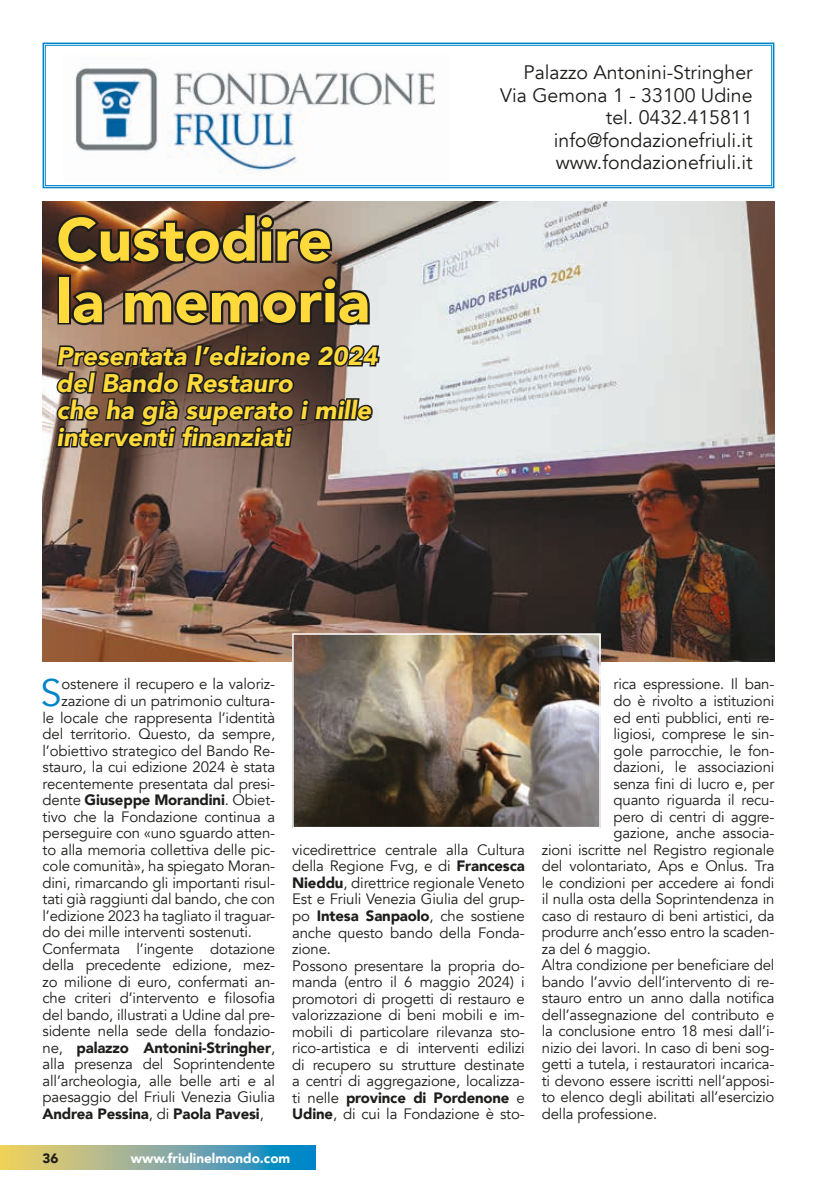
<style>
.page{position:relative;width:817px;height:1200px;background:#fff}
.page>*{position:absolute;margin:0;border:0;box-sizing:border-box;transform-origin:0 0}
.t1{font:900 60px/61.5px "Avenir";color:#ffda3a}
.t2{font:38.25px "Avenir";color:#0084c9}
.t3{font:italic 900 25.5px/27px "Avenir";color:#ffda3a}
.t4{font:19.5px/22.5px "Avenir";color:#1d1d1b;text-align:right}
.t5{font:15px/16.5px "Avenir";letter-spacing:-.01em;color:#1d1d1b}
.t6{font:900 15px "Avenir";letter-spacing:-.01em;color:#1d1d1b}
.t7{font:900 13.5px "Avenir";color:#fff}
.t8{font:900 13.5px "Avenir";color:#1d1d1b}
.s1{font-weight:400}
.s2{font-weight:900}
</style>
<div class="page">
<svg style="left:0;top:1145px;width:316px;height:24px;background:#81ab9c"></svg>
<img style="left:43px;top:201px;width:731px;height:460px">
<svg style="left:42px;top:42px;width:733px;height:147px"></svg>
<div style="left:45px;top:45px;width:726px;height:141px;border:1px solid #0084c9"></div>
<img style="left:64px;top:54px;width:386px;height:127px">
<svg style="left:53px;top:211px;width:282px;height:56px;background:#5a4437"></svg>
<svg style="left:54px;top:273px;width:327px;height:217px;background:#69574d"></svg>
<img style="left:295px;top:636px;width:302px;height:189px">
<div style="left:292px;top:633px;width:308px;height:195px;border:2px solid #fff"></div>
<h1 class="t1" style="left:56px;top:207px;width:315px">Custodire la memoria</h1>
<h3 class="t3" style="left:56px;top:342px;width:323px">Presentata l’edizione 2024 del Bando Restauro<br>che ha già superato i mille interventi finanziati</h3>
<h3 class="t4" style="left:500px;top:61px;width:254px">Palazzo Antonini-Stringher<br>Via Gemona 1 - 33100 Udine tel. 0432.415811 info@fondazionefriuli.it www.fondazionefriuli.it</h3>
<h2 class="t2" style="left:41px;top:669px;width:23px">S</h2>
<p class="t5" style="left:61px;top:676px;width:215px">ostenere il recupero e la valoriz-</p>
<p class="t5" style="left:61px;top:692px;width:215px">zazione di un patrimonio cultura-</p>
<p class="t5" style="left:43px;top:709px;width:234px">le locale che rappresenta l’identità</p>
<p class="t5" style="left:43px;top:725px;width:234px">del territorio. Questo, da sempre,</p>
<p class="t5" style="left:43px;top:742px;width:234px">l’obiettivo strategico del Bando Re-</p>
<p class="t5" style="left:43px;top:758px;width:234px">stauro, la cui edizione 2024 è stata</p>
<p class="t5" style="left:43px;top:775px;width:234px">recentemente presentata dal presi-</p>
<p class="t6" style="left:43px;top:786px;width:234px"><span class="s1">dente</span> Giuseppe Morandini<span class="s1">. Obiet-</span></p>
<p class="t5" style="left:43px;top:808px;width:234px">tivo che la Fondazione continua a</p>
<p class="t5" style="left:43px;top:824px;width:234px">perseguire con «uno sguardo atten-</p>
<p class="t5" style="left:43px;top:841px;width:234px">to alla memoria collettiva delle pic-</p>
<p class="t5" style="left:43px;top:857px;width:234px">cole comunità», ha spiegato Moran-</p>
<p class="t5" style="left:43px;top:874px;width:234px">dini, rimarcando gli importanti risul-</p>
<p class="t5" style="left:43px;top:890px;width:234px">tati già raggiunti dal bando, che con</p>
<p class="t5" style="left:43px;top:907px;width:234px">l’edizione 2023 ha tagliato il traguar-</p>
<p class="t5" style="left:43px;top:923px;width:211px">do dei mille interventi sostenuti.</p>
<p class="t5" style="left:43px;top:940px;width:234px">Confermata l’ingente dotazione</p>
<p class="t5" style="left:43px;top:956px;width:234px">della precedente edizione, mez-</p>
<p class="t5" style="left:43px;top:973px;width:234px">zo milione di euro, confermati an-</p>
<p class="t5" style="left:43px;top:989px;width:234px">che criteri d’intervento e filosofia</p>
<p class="t5" style="left:43px;top:1006px;width:234px">del bando, illustrati a Udine dal pre-</p>
<p class="t5" style="left:43px;top:1022px;width:234px">sidente nella sede della fondazio-</p>
<p class="t6" style="left:43px;top:1034px;width:234px"><span class="s1">ne,</span> palazzo Antonini-Stringher<span class="s1">,</span></p>
<p class="t5" style="left:43px;top:1055px;width:234px">alla presenza del Soprintendente</p>
<p class="t5" style="left:43px;top:1072px;width:234px">all’archeologia, alle belle arti e al</p>
<p class="t5" style="left:43px;top:1088px;width:234px">paesaggio del Friuli Venezia Giulia</p>
<p class="t6" style="left:43px;top:1100px;width:223px">Andrea Pessina<span class="s1">, di</span> Paola Pavesi<span class="s1">,</span></p>
<p class="t5" style="left:292px;top:841px;width:234px">vicedirettrice centrale alla Cultura della Regione Fvg, e di <span class="s2">Francesca Nieddu</span>, direttrice regionale Veneto Est e Friuli Venezia Giulia del grup&shy;po <span class="s2">Intesa Sanpaolo</span>, che sostiene anche questo bando della Fonda&shy;zione.<br>Possono presentare la propria do&shy;manda (entro il 6 maggio 2024) i promotori di progetti di restauro e valorizzazione di beni mobili e im&shy;mobili di particolare rilevanza sto&shy;rico-artistica e di interventi edilizi di recupero su strutture destinate a centri di aggregazione, localizza&shy;ti nelle <span class="s2">province di Pordenone</span> e <span class="s2">Udine</span>, di cui la Fondazione è sto-</p>
<p class="t8" style="left:43px;top:1146px;width:17px">36</p>
<p class="t7" style="left:131px;top:1146px;width:161px">www.friulinelmondo.com</p>
<p class="t5" style="left:613px;top:676px;width:162px">rica espressione. Il ban-</p>
<p class="t5" style="left:613px;top:692px;width:162px">do è rivolto a istituzioni</p>
<p class="t5" style="left:613px;top:709px;width:162px">ed enti pubblici, enti re-</p>
<p class="t5" style="left:613px;top:725px;width:162px">ligiosi, comprese le sin-</p>
<p class="t5" style="left:613px;top:742px;width:162px">gole parrocchie, le fon-</p>
<p class="t5" style="left:613px;top:758px;width:162px">dazioni, le associazioni</p>
<p class="t5" style="left:613px;top:775px;width:162px">senza fini di lucro e, per</p>
<p class="t5" style="left:613px;top:791px;width:162px">quanto riguarda il recu-</p>
<p class="t5" style="left:613px;top:808px;width:162px">pero di centri di aggre-</p>
<p class="t5" style="left:613px;top:824px;width:162px">gazione, anche associa-</p>
<p class="t5" style="left:541px;top:841px;width:234px">zioni iscritte nel Registro regionale</p>
<p class="t5" style="left:541px;top:857px;width:234px">del volontariato, Aps e Onlus. Tra</p>
<p class="t5" style="left:541px;top:874px;width:234px">le condizioni per accedere ai fondi</p>
<p class="t5" style="left:541px;top:890px;width:234px">il nulla osta della Soprintendenza in</p>
<p class="t5" style="left:541px;top:907px;width:234px">caso di restauro di beni artistici, da</p>
<p class="t5" style="left:541px;top:923px;width:234px">produrre anch’esso entro la scaden-</p>
<p class="t5" style="left:541px;top:940px;width:111px">za del 6 maggio.</p>
<p class="t5" style="left:541px;top:956px;width:234px">Altra condizione per beneficiare del</p>
<p class="t5" style="left:541px;top:973px;width:234px">bando l’avvio dell’intervento di re-</p>
<p class="t5" style="left:541px;top:989px;width:234px">stauro entro un anno dalla notifica</p>
<p class="t5" style="left:541px;top:1006px;width:234px">dell’assegnazione del contributo e</p>
<p class="t5" style="left:541px;top:1022px;width:234px">la conclusione entro 18 mesi dall’i-</p>
<p class="t5" style="left:541px;top:1039px;width:234px">nizio dei lavori. In caso di beni sog-</p>
<p class="t5" style="left:541px;top:1055px;width:234px">getti a tutela, i restauratori incarica-</p>
<p class="t5" style="left:541px;top:1072px;width:234px">ti devono essere iscritti nell’apposi-</p>
<p class="t5" style="left:541px;top:1088px;width:234px">to elenco degli abilitati all’esercizio</p>
<p class="t5" style="left:541px;top:1105px;width:117px">della professione.</p>
</div>
